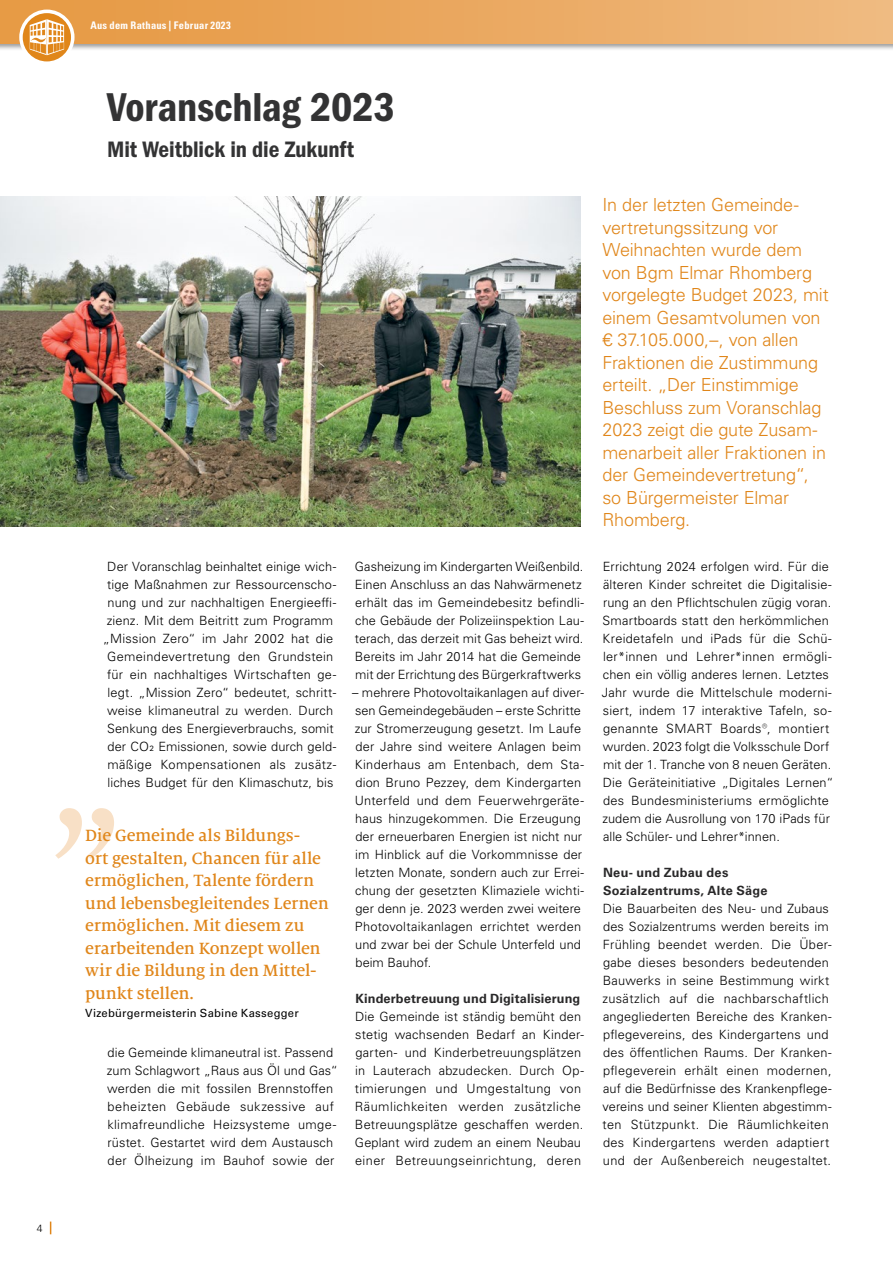
<style>
.page{position:relative;width:893px;height:1263px;background:#fff}
.page>*{position:absolute;margin:0;border:0;box-sizing:border-box;transform-origin:0 0}
.t1{font:600 40.5px "Franklin Gothic Cond ITC";letter-spacing:-.005em;color:#333334}
.t2{font:600 22.5px "Franklin Gothic Cond ITC";letter-spacing:-.005em;color:#333334}
.t3{font:300 18px/22.5px "Univers LT Pro 45";letter-spacing:-.01em;color:#e0861a}
.t4{font:500 18px/22.5px "Milo Serif Pro";letter-spacing:-.01em;color:#e0861a}
.t5{font:300 12.75px/18px "Univers LT Pro 45";letter-spacing:.015em;color:#000}
.t6{font:700 12.75px/18px "Univers LT Pro 65";letter-spacing:.015em;color:#292829}
.t7{font:11.25px "Univers LT Pro 55 Roman";letter-spacing:.02em;color:#000}
.t8{font:700 condensed 10.5px "Univers LT Pro";letter-spacing:.025em;color:#fff}
.t9{font:300 10.5px "Univers LT Pro 45";color:#000}
</style>
<div class="page">
<img style="left:0;top:197px;width:581px;height:329px">
<svg style="left:55px;top:808px;width:59px;height:51px"></svg>
<div style="left:0;top:0;width:893px;height:51px;background:#000;opacity:.4"></div>
<div style="left:0;top:0;width:893px;height:43px;background:linear-gradient(to right,#e69841,#efb97f)"></div>
<svg style="left:50px;top:1221px;width:1px;height:13px"></svg>
<svg style="left:19px;top:10px;width:56px;height:55px"></svg>
<div style="left:23px;top:13px;width:48px;height:48px;background:#e0861a;border-radius:50%"></div>
<svg style="left:30px;top:19px;width:34px;height:36px"></svg>
<p class="t9" style="left:37px;top:1221px;width:7px">4</p>
<p class="t8" style="left:90px;top:19px;width:142px">Aus dem Rathaus | Februar 2023</p>
<h1 class="t1" style="left:107px;top:83px;width:289px">Voranschlag 2023</h1>
<h2 class="t2" style="left:107px;top:136px;width:248px">Mit Weitblick in die Zukunft</h2>
<p class="t5" style="left:103px;top:557px;width:235px;text-align:center">Der Voranschlag beinhaltet einige wich&shy;tige Maßnahmen zur Ressourcenscho&shy;nung und zur nachhaltigen Energieeffi&shy;zienz. Mit dem Beitritt zum Programm „Mission Zero“ im Jahr 2002 hat die Gemeindevertretung den Grundstein für ein nachhaltiges Wirtschaften ge&shy;legt. „Mission Zero“ bedeutet, schritt&shy;weise klimaneutral zu werden. Durch Senkung des Energieverbrauchs, somit der CO₂ Emissionen, sowie durch geld&shy;mäßige Kompensationen als zusätz&shy;liches Budget für den Klimaschutz, bis</p>
<h3 class="t4" style="left:85px;top:824px;width:245px">Die Gemeinde als Bildungs-<br>ort gestalten, Chancen für alle ermöglichen, Talente fördern und lebensbegleitendes Lernen ermöglichen. Mit diesem zu erarbeitenden Konzept wollen wir die Bildung in den Mittel&shy;punkt stellen.</h3>
<p class="t7" style="left:85px;top:1005px;width:215px">Vizebürgermeisterin Sabine Kassegger</p>
<p class="t5" style="left:107px;top:1043px;width:233px">die Gemeinde klimaneutral ist. Passend zum Schlagwort „Raus aus Öl und Gas“ werden die mit fossilen Brennstoffen beheizten Gebäude sukzessive auf klimafreundliche Heizsysteme umge&shy;rüstet. Gestartet wird dem Austausch der Ölheizung im Bauhof sowie der</p>
<p class="t5" style="left:355px;top:557px;width:231px">Gasheizung im Kindergarten Weißenbild.<br>Einen Anschluss an das Nahwärmenetz erhält das im Gemeindebesitz befindli&shy;che Gebäude der Polizeiinspektion Lau&shy;terach, das derzeit mit Gas beheizt wird.<br>Bereits im Jahr 2014 hat die Gemeinde mit der Errichtung des Bürgerkraftwerks</p>
<p class="t5" style="left:352px;top:683px;width:233px">– mehrere Photovoltaikanlagen auf diver&shy;sen Gemeindegebäuden – erste Schritte zur Stromerzeugung gesetzt. Im Laufe der Jahre sind weitere Anlagen beim Kinderhaus am Entenbach, dem Sta&shy;dion Bruno Pezzey, dem Kindergarten Unterfeld und dem Feuerwehrgeräte&shy;haus hinzugekommen. Die Erzeugung der erneuerbaren Energien ist nicht nur im Hinblick auf die Vorkommnisse der letzten Monate, sondern auch zur Errei&shy;chung der gesetzten Klimaziele wichti&shy;ger denn je. 2023 werden zwei weitere Photovoltaikanlagen errichtet werden und zwar bei der Schule Unterfeld und beim Bauhof.</p>
<p class="t6" style="left:355px;top:989px;width:227px">Kinderbetreuung und Digitalisierung</p>
<p class="t5" style="left:355px;top:1007px;width:231px">Die Gemeinde ist ständig bemüht den stetig wachsenden Bedarf an Kinder&shy;garten- und Kinderbetreuungsplätzen in Lauterach abzudecken. Durch Op&shy;timierungen und Umgestaltung von Räumlichkeiten werden zusätzliche Betreuungsplätze geschaffen werden.<br>Geplant wird zudem an einem Neubau einer Betreuungseinrichtung, deren</p>
<p class="t3" style="left:602px;top:193px;width:228px">In der letzten Gemeinde&shy;vertretungssitzung vor<br>Weihnachten wurde dem von Bgm Elmar Rhomberg vorgelegte Budget 2023, mit einem Gesamtvolumen von € 37.105.000,–, von allen<br>Fraktionen die Zustimmung erteilt. „Der Einstimmige<br>Beschluss zum Voranschlag<br>2023 zeigt die gute Zusam&shy;menarbeit aller Fraktionen in der Gemeindevertretung“, so Bürgermeister Elmar<br>Rhomberg.</p>
<p class="t5" style="left:602px;top:557px;width:233px">Errichtung 2024 erfolgen wird. Für die älteren Kinder schreitet die Digitalisie&shy;rung an den Pflichtschulen zügig voran.<br>Smartboards statt den herkömmlichen Kreidetafeln und iPads für die Schü&shy;ler*innen und Lehrer*innen ermögli&shy;chen ein völlig anderes lernen. Letztes Jahr wurde die Mittelschule moderni&shy;siert, indem 17 interaktive Tafeln, so&shy;genannte SMART Boards®, montiert wurden. 2023 folgt die Volksschule Dorf mit der 1. Tranche von 8 neuen Geräten.<br>Die Geräteinitiative „Digitales Lernen“ des Bundesministeriums ermöglichte zudem die Ausrollung von 170 iPads für alle Schüler- und Lehrer*innen.</p>
<p class="t6" style="left:603px;top:863px;width:166px">Neu- und Zubau des<br>Sozialzentrums, Alte Säge</p>
<p class="t5" style="left:602px;top:899px;width:231px">Die Bauarbeiten des Neu- und Zubaus des Sozialzentrums werden bereits im Frühling beendet werden. Die Über&shy;gabe dieses besonders bedeutenden Bauwerks in seine Bestimmung wirkt zusätzlich auf die nachbarschaftlich angegliederten Bereiche des Kranken&shy;pflegevereins, des Kindergartens und des öffentlichen Raums. Der Kranken&shy;pflegeverein erhält einen modernen, auf die Bedürfnisse des Krankenpflege&shy;vereins und seiner Klienten abgestimm&shy;ten Stützpunkt. Die Räumlichkeiten des Kindergartens werden adaptiert und der Außenbereich neugestaltet.</p>
</div>
